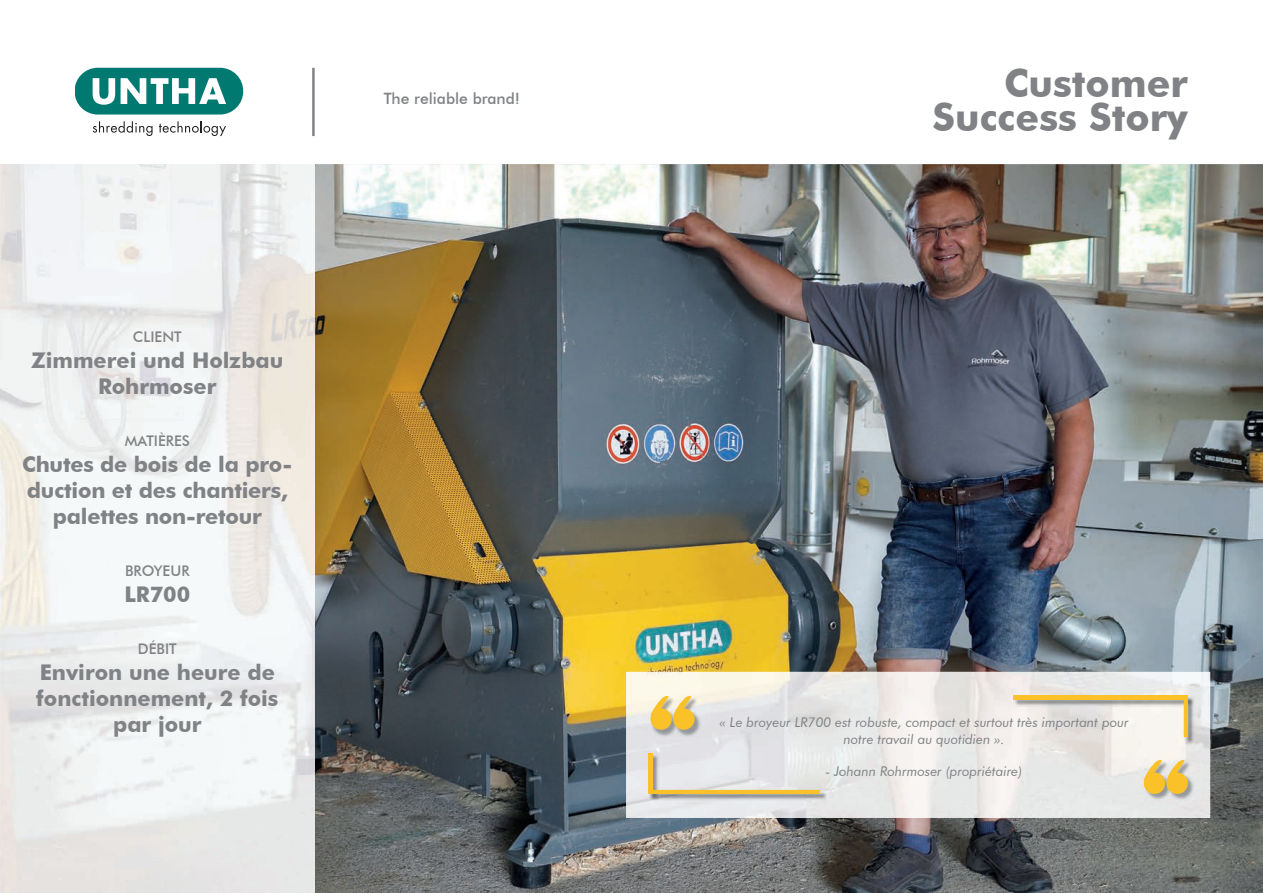
<style>
.page{position:relative;width:1263px;height:893px;background:#fff}
.page>*{position:absolute;margin:0;border:0;box-sizing:border-box;transform-origin:0 0}
.t1{font:700 38.85px/33.9px "Futura BT";color:#808285;text-align:right}
.t2{font:700 21.6px/26px "Futura BT";color:#808285;text-align:center}
.t3{font:500 15.6px "Futura BT";color:#808285}
.t4{font:500 14.7px "Futura BT";color:#808285}
.t5{font:italic 13.5px/16.2px "Futura BT";color:#808285;text-align:center}
</style>
<div class="page">
<img style="left:0;top:164px;width:1263px;height:729px">
<div style="left:75px;top:68px;width:168px;height:47px;background:#007a71;border-radius:23px"></div>
<svg style="left:93px;top:78px;width:22px;height:27px"></svg>
<svg style="left:121px;top:78px;width:105px;height:26px"></svg>
<svg style="left:93px;top:121px;width:60px;height:15px"></svg>
<svg style="left:159px;top:121px;width:67px;height:15px"></svg>
<hr style="left:312px;top:68px;width:3px;height:68px;background:#808285">
<img style="left:626px;top:672px;width:584px;height:146px">
<img style="left:651px;top:697px;width:50px;height:40px">
<svg style="left:650px;top:695px;width:44px;height:35px;background:#ecca6f"></svg>
<img style="left:1144px;top:761px;width:50px;height:40px">
<svg style="left:1144px;top:759px;width:44px;height:35px;background:#e9c86f"></svg>
<img style="left:652px;top:754px;width:7px;height:36px">
<hr style="left:648px;top:753px;width:4px;height:41px;background:#fac129">
<img style="left:649px;top:791px;width:178px;height:10px">
<svg style="left:649px;top:794px;width:10px;height:6px"></svg>
<hr style="left:648px;top:790px;width:172px;height:4px;background:#fac129">
<img style="left:1014px;top:697px;width:181px;height:10px">
<hr style="left:1013px;top:696px;width:175px;height:4px;background:#fac129">
<img style="left:1184px;top:707px;width:10px;height:37px">
<svg style="left:1188px;top:697px;width:6px;height:10px"></svg>
<svg style="left:1184px;top:700px;width:4px;height:37px"></svg>
<p class="t4" style="left:133px;top:328px;width:50px">CLIENT</p>
<p class="t2" style="left:31px;top:347px;width:254px">Zimmerei und Holzbau<br>Rohrmoser</p>
<p class="t4" style="left:125px;top:432px;width:67px">MATIÈRES</p>
<p class="t2" style="left:22px;top:451px;width:272px">Chutes de bois de la pro&shy;duction et des chantiers, palettes non-retour</p>
<p class="t4" style="left:125px;top:562px;width:66px">BROYEUR</p>
<p class="t2" style="left:124px;top:581px;width:67px">LR700</p>
<p class="t4" style="left:138px;top:639px;width:40px">DÉBIT</p>
<p class="t2" style="left:36px;top:659px;width:244px">Environ une heure de fonctionnement, 2 fois par jour</p>
<p class="t3" style="left:384px;top:89px;width:138px">The reliable brand!</p>
<h1 class="t1" style="left:932px;top:66px;width:257px">Customer<br>Success Story</h1>
<p class="t5" style="left:719px;top:714px;width:411px">« Le broyeur LR700 est robuste, compact et surtout très important pour notre travail au quotidien ».</p>
<p class="t5" style="left:826px;top:763px;width:198px">- Johann Rohrmoser (propriétaire)</p>
</div>
